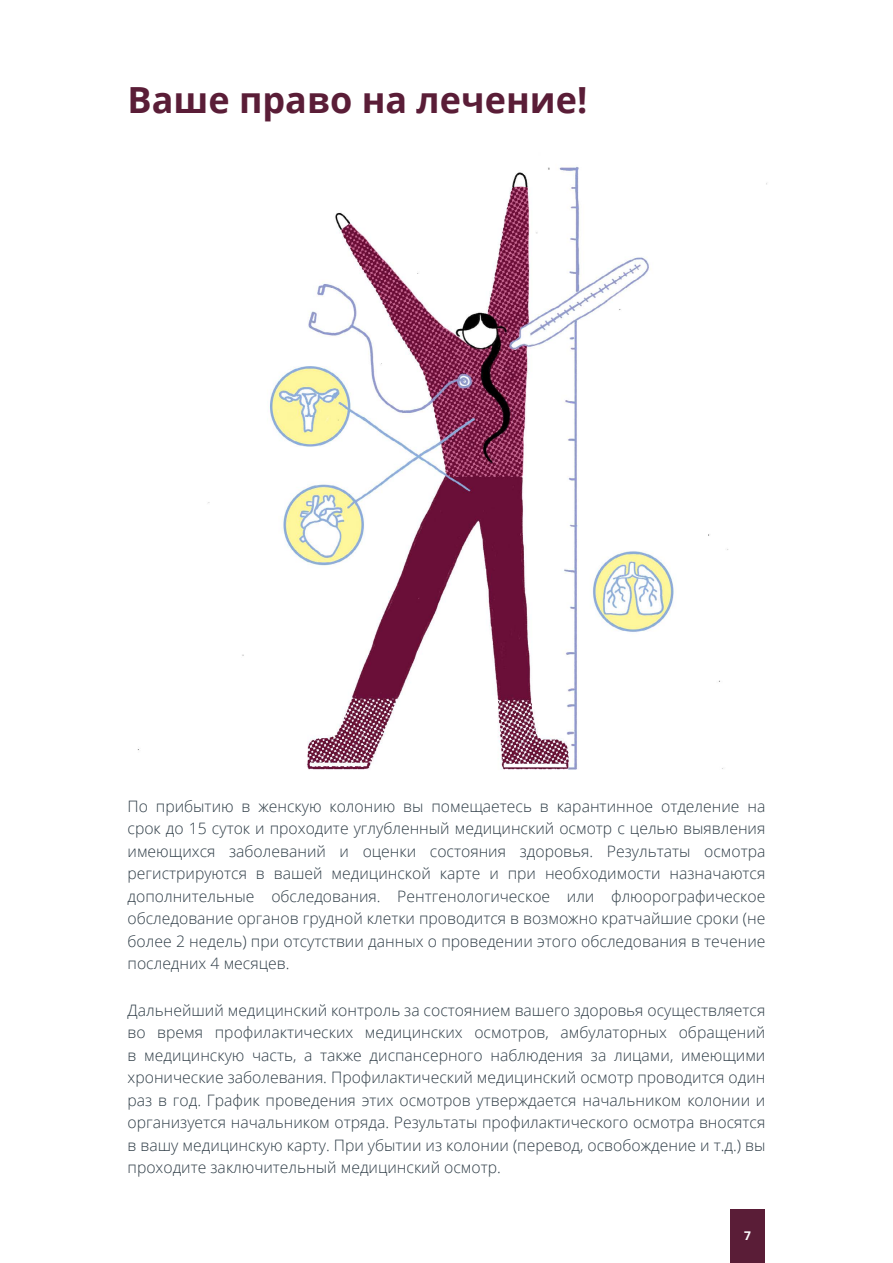
<style>
.page{position:relative;width:893px;height:1263px;background:#fff}
.page>*{position:absolute;margin:0;border:0;box-sizing:border-box;transform-origin:0 0}
.t1{font:700 36px "Open Sans";color:#5a1d37}
.t2{font:300 15.75px/22.5px "Open Sans";color:#2f3d47;text-align:justify}
.t3{font:700 12px "Open Sans";color:#fff}
</style>
<div class="page">
<div style="left:730px;top:1209px;width:35px;height:54px;background:#5a1d37"></div>
<img style="left:137px;top:166px;width:630px;height:604px">
<h1 class="t1" style="left:128px;top:74px;width:461px">Ваше право на лечение!</h1>
<p class="t2" style="left:128px;top:794px;width:639px">По прибытию в женскую колонию вы помещаетесь в карантинное отделение на срок до 15 суток и проходите углубленный медицинский осмотр с целью выявления имеющихся заболеваний и оценки состояния здоровья. Результаты осмотра регистрируются в вашей медицинской карте и при необходимости назначаются дополнительные обследования. Рентгенологическое или флюорографическое обследование органов грудной клетки проводится в возможно кратчайшие сроки (не более 2 недель) при отсутствии данных о проведении этого обследования в течение последних 4 месяцев.</p>
<p class="t2" style="left:128px;top:998px;width:639px">Дальнейший медицинский контроль за состоянием вашего здоровья осуществляется во время профилактических медицинских осмотров, амбулаторных обращений в медицинскую часть, а также диспансерного наблюдения за лицами, имеющими хронические заболевания. Профилактический медицинский осмотр проводится один раз в год. График проведения этих осмотров утверждается начальником колонии и организуется начальником отряда. Результаты профилактического осмотра вносятся в вашу медицинскую карту. При убытии из колонии (перевод, освобождение и т.д.) вы проходите заключительный медицинский осмотр.</p>
<p class="t3" style="left:744px;top:1227px;width:8px">7</p>
</div>
